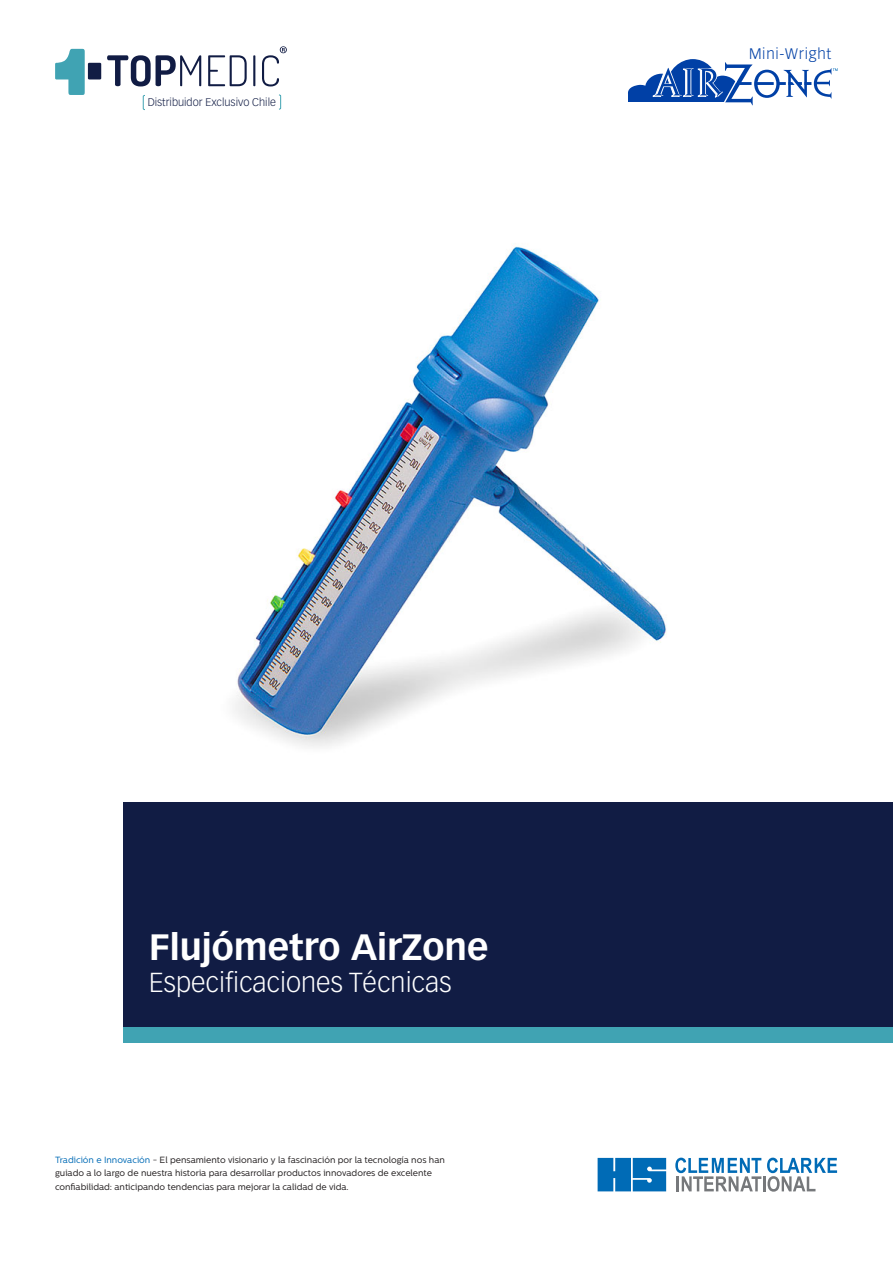
<style>
.page{position:relative;width:893px;height:1263px;background:#fff}
.page>*{position:absolute;margin:0;border:0;box-sizing:border-box;transform-origin:0 0}
.t1{font:700 36px "Vectora LH";color:#fff}
.t2{font:300 27px "Vectora LH";color:#fff}
.t3{font:300 15px "Vectora LH";letter-spacing:.05em;color:#0040a6}
.t4{font:300 10.95px "Vectora LH";color:#111c44}
.t5{font:9px/13.5px "Centrale Sans";color:#231f20}
.s1{color:#006bb6}
</style>
<div class="page">
<img style="left:234px;top:243px;width:433px;height:504px">
<div style="left:123px;top:802px;width:770px;height:241px;background:#111c44"></div>
<div style="left:123px;top:1028px;width:770px;height:15px;background:#40a3b3"></div>
<svg style="left:598px;top:1158px;width:68px;height:33px;background:#1577bc"></svg>
<svg style="left:675px;top:1157px;width:162px;height:35px"></svg>
<div style="left:88px;top:63px;width:13px;height:16px;background:#111c44"></div>
<svg style="left:55px;top:49px;width:30px;height:46px"></svg>
<svg style="left:107px;top:55px;width:94px;height:31px"></svg>
<svg style="left:208px;top:55px;width:39px;height:31px"></svg>
<svg style="left:253px;top:55px;width:2px;height:31px"></svg>
<svg style="left:262px;top:46px;width:25px;height:40px"></svg>
<svg style="left:143px;top:95px;width:2px;height:15px"></svg>
<svg style="left:279px;top:94px;width:2px;height:16px"></svg>
<svg style="left:628px;top:59px;width:210px;height:46px"></svg>
<p class="t4" style="left:148px;top:96px;width:130px">Distribuidor Exclusivo Chile</p>
<h3 class="t3" style="left:749px;top:45px;width:84px">Mini-Wright</h3>
<h1 class="t1" style="left:149px;top:925px;width:341px">Flujómetro AirZone</h1>
<h2 class="t2" style="left:149px;top:967px;width:304px">Especificaciones Técnicas</h2>
<p class="t5" style="left:55px;top:1153px;width:391px"><span class="s1">Tradición e Innovación</span> - El pensamiento visionario y la fascinación por la tecnología nos han guiado a lo largo de nuestra historia para desarrollar productos innovadores de excelente confiabilidad: anticipando tendencias para mejorar la calidad de vida.</p>
</div>
